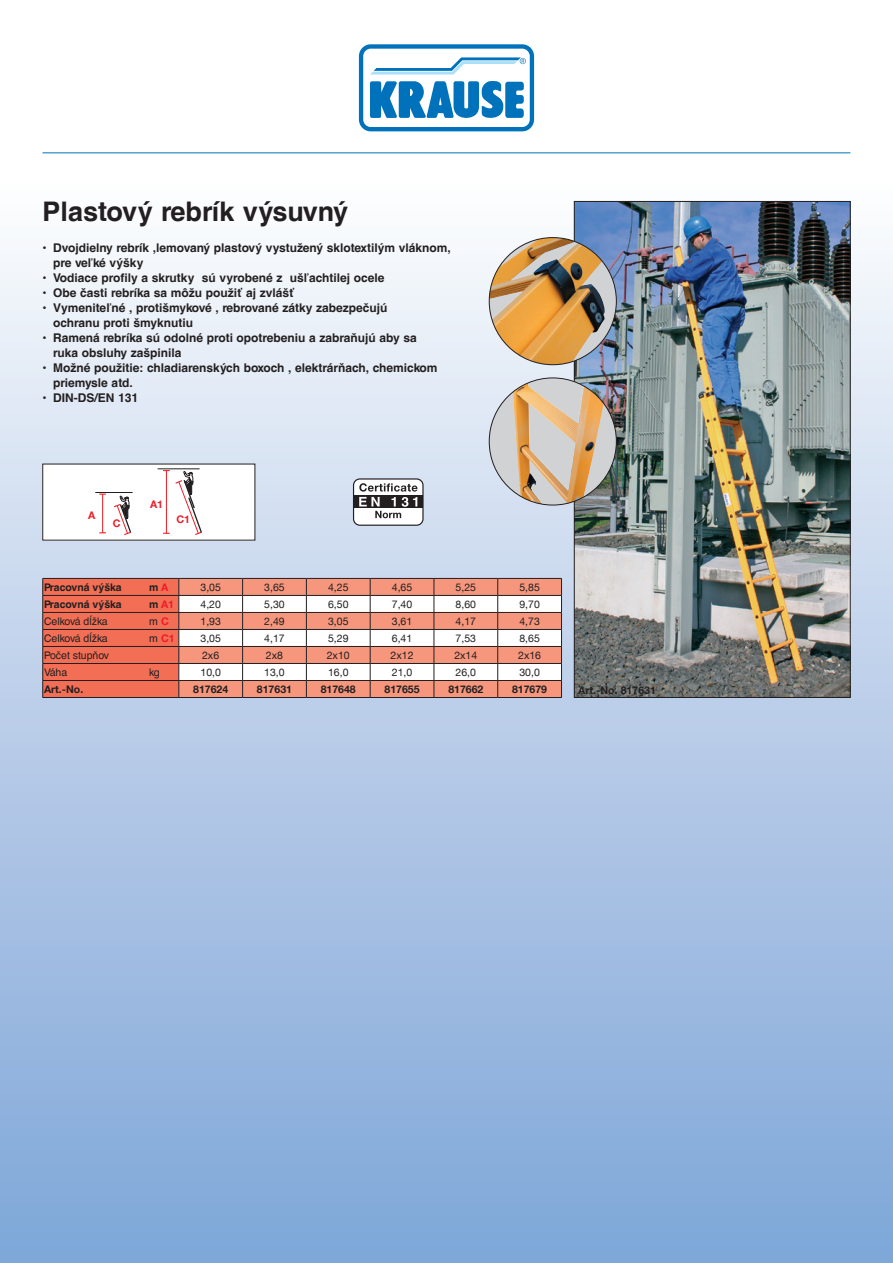
<style>
.page{position:relative;width:893px;height:1263px;background:#fff}
.page>*{position:absolute;margin:0;border:0;box-sizing:border-box;transform-origin:0 0}
.Helv-CE_-Produktname{font:700 27px "Helvetica CE";color:#231f20}
.Helv_-CE-Produktinfo{font:700 12px "Helvetica CE";color:#231f20}
.t1{font:10.5px "Helvetica Neue LT";color:#231f20}
._04_Bild-Text-D{font:700 10.5px "Helvetica Neue LT";color:#231f20}
.t2{font:10.5px "Helvetica CE";color:#231f20}
.t3{font:700 10.5px "Helvetica CE";color:#231f20}
.t4{font:700 10.5px "Helvetica Neue LT";color:#ee1c28}
.s1{font-family:"Helvetica Neue LT";color:#ee1c28}
.s2{font-family:"Helvetica CE";color:#231f20}
.s3{font-family:"Helvetica Neue LT";font-weight:700;color:#ee1c28}
.s4{font-family:"Helvetica CE";font-weight:400;color:#231f20}
</style>
<div class="page">
<div style="left:0;top:185px;width:893px;height:1078px;background:linear-gradient(to bottom,#f7f7f9,#7ca4d7)"></div>
<hr style="left:43px;top:153px;width:807px;height:1px;background:#0072bc">
<svg style="left:357px;top:43px;width:179px;height:90px"></svg>
<svg style="left:359px;top:44px;width:175px;height:87px"></svg>
<img style="left:576px;top:203px;width:272px;height:493px">
<div style="left:489px;top:378px;width:127px;height:127px;background:#d1d2d4;border-radius:50%"></div>
<img style="left:513px;top:383px;width:91px;height:121px">
<div style="left:489px;top:238px;width:127px;height:127px;background:#d1d2d4;border-radius:50%"></div>
<img style="left:489px;top:238px;width:117px;height:127px">
<div style="left:43px;top:464px;width:212px;height:76px;background:#fff"></div>
<svg style="left:114px;top:496px;width:18px;height:39px"></svg>
<hr style="left:95px;top:492px;width:38px;height:1px;background:#231f20">
<hr style="left:158px;top:468px;width:42px;height:1px;background:#231f20">
<hr style="left:102px;top:494px;width:1px;height:39px;background:#ee1d23">
<svg style="left:163px;top:470px;width:39px;height:65px"></svg>
<div style="left:354px;top:479px;width:69px;height:46px;background:#fff;border-radius:6px"></div>
<div style="left:353px;top:478px;width:71px;height:48px;border:1px solid #231f20;border-radius:6px"></div>
<div style="left:354px;top:495px;width:69px;height:13px;background:#231f20"></div>
<svg style="left:359px;top:483px;width:59px;height:35px"></svg>
<svg style="left:42px;top:578px;width:520px;height:119px"></svg>
<hr style="left:43px;top:697px;width:136px;height:1px;background:#231f20">
<hr style="left:179px;top:697px;width:64px;height:1px;background:#231f20">
<hr style="left:243px;top:697px;width:63px;height:1px;background:#231f20">
<hr style="left:306px;top:697px;width:64px;height:1px;background:#231f20">
<hr style="left:370px;top:697px;width:64px;height:1px;background:#231f20">
<hr style="left:434px;top:697px;width:64px;height:1px;background:#231f20">
<hr style="left:498px;top:697px;width:64px;height:1px;background:#231f20">
<p class="Helv-CE_-Produktname" style="left:43px;top:194px;width:307px">Plastový rebrík výsuvný</p>
<p class="Helv_-CE-Produktinfo" style="left:43px;top:241px;width:410px">• Dvojdielny rebrík ,lemovaný plastový vystužený sklotextilým vláknom,</p>
<p class="Helv_-CE-Produktinfo" style="left:53px;top:256px;width:92px">pre veľké výšky</p>
<p class="Helv_-CE-Produktinfo" style="left:43px;top:271px;width:343px">• Vodiace profily a skrutky sú vyrobené z ušľachtilej ocele</p>
<p class="Helv_-CE-Produktinfo" style="left:43px;top:286px;width:253px">• Obe časti rebríka sa môžu použiť aj zvlášť</p>
<p class="Helv_-CE-Produktinfo" style="left:43px;top:301px;width:347px">• Vymeniteľné , protišmykové , rebrované zátky zabezpečujú</p>
<p class="Helv_-CE-Produktinfo" style="left:53px;top:316px;width:141px">ochranu proti šmyknutiu</p>
<p class="Helv_-CE-Produktinfo" style="left:43px;top:331px;width:376px">• Ramená rebríka sú odolné proti opotrebeniu a zabraňujú aby sa</p>
<p class="Helv_-CE-Produktinfo" style="left:53px;top:346px;width:130px">ruka obsluhy zašpinila</p>
<p class="Helv_-CE-Produktinfo" style="left:43px;top:361px;width:397px">• Možné použitie: chladiarenských boxoch , elektrárňach, chemickom</p>
<p class="Helv_-CE-Produktinfo" style="left:53px;top:376px;width:81px">priemysle atd.</p>
<p class="Helv_-CE-Produktinfo" style="left:43px;top:391px;width:97px">• DIN-DS/EN 131</p>
<p class="t4" style="left:88px;top:509px;width:9px">A</p>
<p class="t4" style="left:113px;top:517px;width:9px">C</p>
<p class="t4" style="left:150px;top:498px;width:15px">A1</p>
<p class="t4" style="left:176px;top:513px;width:15px">C1</p>
<p class="t3" style="left:44px;top:580px;width:79px">Pracovná výška</p>
<p class="t3" style="left:149px;top:580px;width:21px">m <span class="s1">A</span></p>
<p class="t1" style="left:200px;top:581px;width:22px">3,05</p>
<p class="t1" style="left:264px;top:581px;width:22px">3,65</p>
<p class="t1" style="left:328px;top:581px;width:22px">4,25</p>
<p class="t1" style="left:392px;top:581px;width:22px">4,65</p>
<p class="t1" style="left:456px;top:581px;width:22px">5,25</p>
<p class="t1" style="left:519px;top:581px;width:22px">5,85</p>
<p class="t3" style="left:44px;top:597px;width:79px">Pracovná výška</p>
<p class="t4" style="left:149px;top:597px;width:27px"><span class="s2">m</span> A1</p>
<p class="t1" style="left:200px;top:598px;width:22px">4,20</p>
<p class="t1" style="left:264px;top:598px;width:22px">5,30</p>
<p class="t1" style="left:328px;top:598px;width:22px">6,50</p>
<p class="t1" style="left:392px;top:598px;width:22px">7,40</p>
<p class="t1" style="left:456px;top:598px;width:22px">8,60</p>
<p class="t1" style="left:519px;top:598px;width:22px">9,70</p>
<p class="t2" style="left:44px;top:615px;width:65px">Celková dĺžka</p>
<p class="t2" style="left:149px;top:615px;width:21px">m <span class="s3">C</span></p>
<p class="t1" style="left:200px;top:615px;width:22px">1,93</p>
<p class="t1" style="left:264px;top:615px;width:22px">2,49</p>
<p class="t1" style="left:328px;top:615px;width:22px">3,05</p>
<p class="t1" style="left:392px;top:615px;width:22px">3,61</p>
<p class="t1" style="left:456px;top:615px;width:22px">4,17</p>
<p class="t1" style="left:519px;top:615px;width:22px">4,73</p>
<p class="t2" style="left:44px;top:632px;width:65px">Celková dĺžka</p>
<p class="t4" style="left:149px;top:631px;width:27px"><span class="s4">m</span> C1</p>
<p class="t1" style="left:200px;top:632px;width:22px">3,05</p>
<p class="t1" style="left:264px;top:632px;width:22px">4,17</p>
<p class="t1" style="left:328px;top:632px;width:22px">5,29</p>
<p class="t1" style="left:392px;top:632px;width:22px">6,41</p>
<p class="t1" style="left:456px;top:632px;width:22px">7,53</p>
<p class="t1" style="left:519px;top:632px;width:22px">8,65</p>
<p class="t2" style="left:44px;top:649px;width:67px">Počet stupňov</p>
<p class="t1" style="left:202px;top:649px;width:19px">2x6</p>
<p class="t1" style="left:266px;top:649px;width:19px">2x8</p>
<p class="t1" style="left:327px;top:649px;width:24px">2x10</p>
<p class="t1" style="left:391px;top:649px;width:24px">2x12</p>
<p class="t1" style="left:454px;top:649px;width:24px">2x14</p>
<p class="t1" style="left:518px;top:649px;width:24px">2x16</p>
<p class="t2" style="left:44px;top:666px;width:25px">Váha</p>
<p class="t2" style="left:149px;top:666px;width:12px">kg</p>
<p class="t1" style="left:200px;top:666px;width:22px">10,0</p>
<p class="t1" style="left:264px;top:666px;width:22px">13,0</p>
<p class="t1" style="left:328px;top:666px;width:22px">16,0</p>
<p class="t1" style="left:392px;top:666px;width:22px">21,0</p>
<p class="t1" style="left:456px;top:666px;width:22px">26,0</p>
<p class="t1" style="left:519px;top:666px;width:22px">30,0</p>
<p class="_04_Bild-Text-D" style="left:44px;top:682px;width:41px">Art.-No.</p>
<p class="_04_Bild-Text-D" style="left:193px;top:682px;width:37px">817624</p>
<p class="_04_Bild-Text-D" style="left:257px;top:682px;width:37px">817631</p>
<p class="_04_Bild-Text-D" style="left:321px;top:682px;width:37px">817648</p>
<p class="_04_Bild-Text-D" style="left:385px;top:682px;width:37px">817655</p>
<p class="_04_Bild-Text-D" style="left:448px;top:682px;width:37px">817662</p>
<p class="_04_Bild-Text-D" style="left:512px;top:682px;width:37px">817679</p>
<p class="_04_Bild-Text-D" style="left:578px;top:683px;width:79px">Art.-No. 817631</p>
</div>
